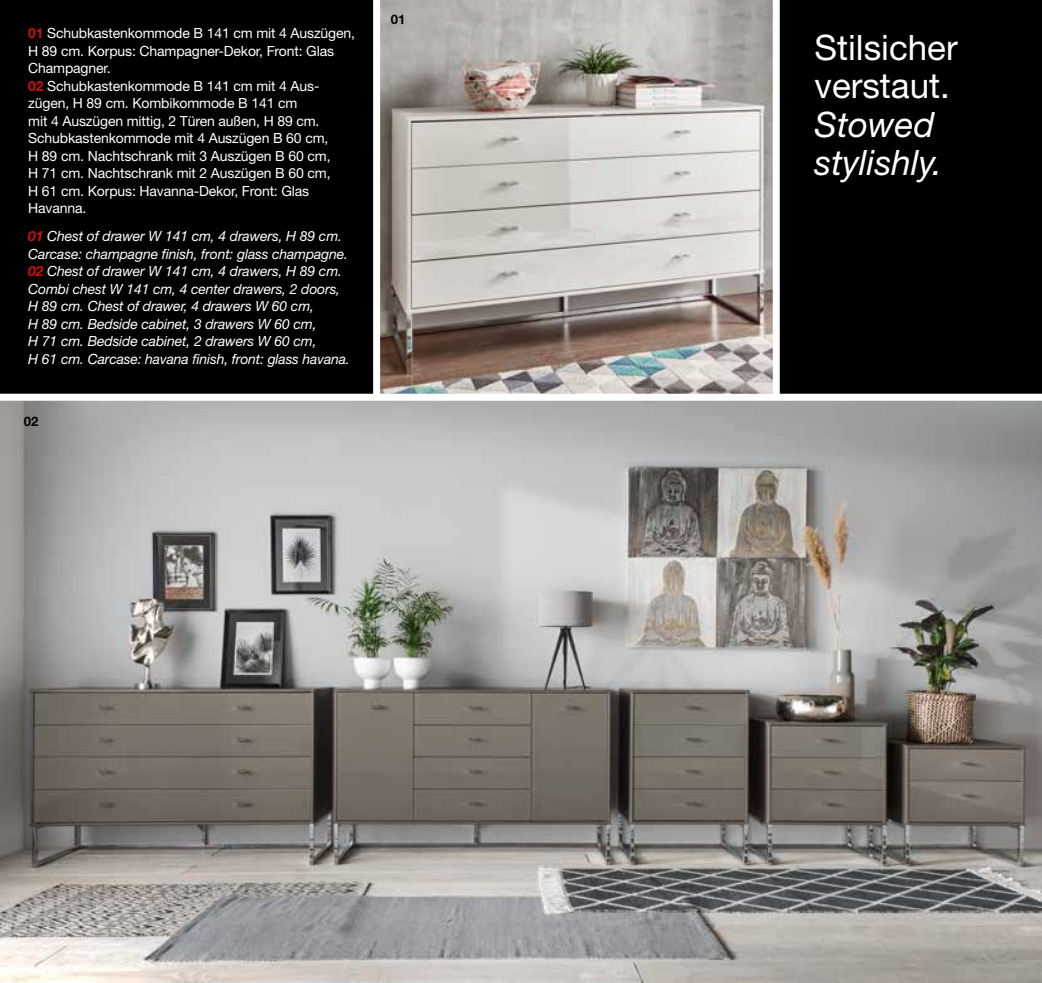
<style>
.page{position:relative;width:1042px;height:983px;background:#fff}
.page>*{position:absolute;margin:0;border:0;box-sizing:border-box;transform-origin:0 0}
.t1{font:35px/38.5px "Helvetica Neue LT Std";color:#fff}
.t2{font:italic 35px/38.5px "Helvetica Neue LT";color:#fff}
.t3{font:14px/17.5px "Helvetica Neue LT";letter-spacing:-.01em;color:#fff}
.t4{font:italic 14px/17.5px "Helvetica Neue LT";letter-spacing:-.01em;color:#fff}
.t5{font:700 13.12px "Helvetica Neue LT";color:#000}
.s1{font-weight:700;color:#cd1013}
</style>
<div class="page">
<div style="left:0;top:0;width:1042px;height:982px;background:#000"></div>
<img style="left:0;top:400px;width:1042px;height:582px">
<img style="left:380px;top:0;width:393px;height:393px">
<div style="left:373px;top:0;width:7px;height:397px;background:#fff"></div>
<div style="left:0;top:393px;width:1042px;height:7px;background:#fff"></div>
<div style="left:773px;top:0;width:7px;height:397px;background:#fff"></div>
<p class="t3" style="left:28px;top:24px;width:328px"><span class="s1">01</span> Schubkastenkommode B 141 cm mit 4 Auszügen, H 89 cm. Korpus: Champagner-Dekor, Front: Glas Champagner.<br><span class="s1">02</span> Schubkastenkommode B 141 cm mit 4 Aus&shy;zügen, H 89 cm. Kombikommode B 141 cm<br>mit 4 Auszügen mittig, 2 Türen außen, H 89 cm.<br>Schubkastenkommode mit 4 Auszügen B 60 cm,<br>H 89 cm. Nachtschrank mit 3 Auszügen B 60 cm,<br>H 71 cm. Nachtschrank mit 2 Auszügen B 60 cm,<br>H 61 cm. Korpus: Havanna-Dekor, Front: Glas Havanna.</p>
<p class="t4" style="left:28px;top:227px;width:323px"><span class="s1">01</span> Chest of drawer W 141 cm, 4 drawers, H 89 cm.<br>Carcase: champagne finish, front: glass champagne.<br><span class="s1">02</span> Chest of drawer W 141 cm, 4 drawers, H 89 cm.<br>Combi chest W 141 cm, 4 center drawers, 2 doors, H 89 cm. Chest of drawer, 4 drawers W 60 cm,<br>H 89 cm. Bedside cabinet, 3 drawers W 60 cm,<br>H 71 cm. Bedside cabinet, 2 drawers W 60 cm,<br>H 61 cm. Carcase: havana finish, front: glass havana.</p>
<p class="t5" style="left:24px;top:413px;width:16px">02</p>
<p class="t5" style="left:391px;top:11px;width:16px">01</p>
<h1 class="t1" style="left:814px;top:28px;width:145px">Stilsicher verstaut.</h1>
<h1 class="t2" style="left:814px;top:105px;width:129px">Stowed stylishly.</h1>
</div>
